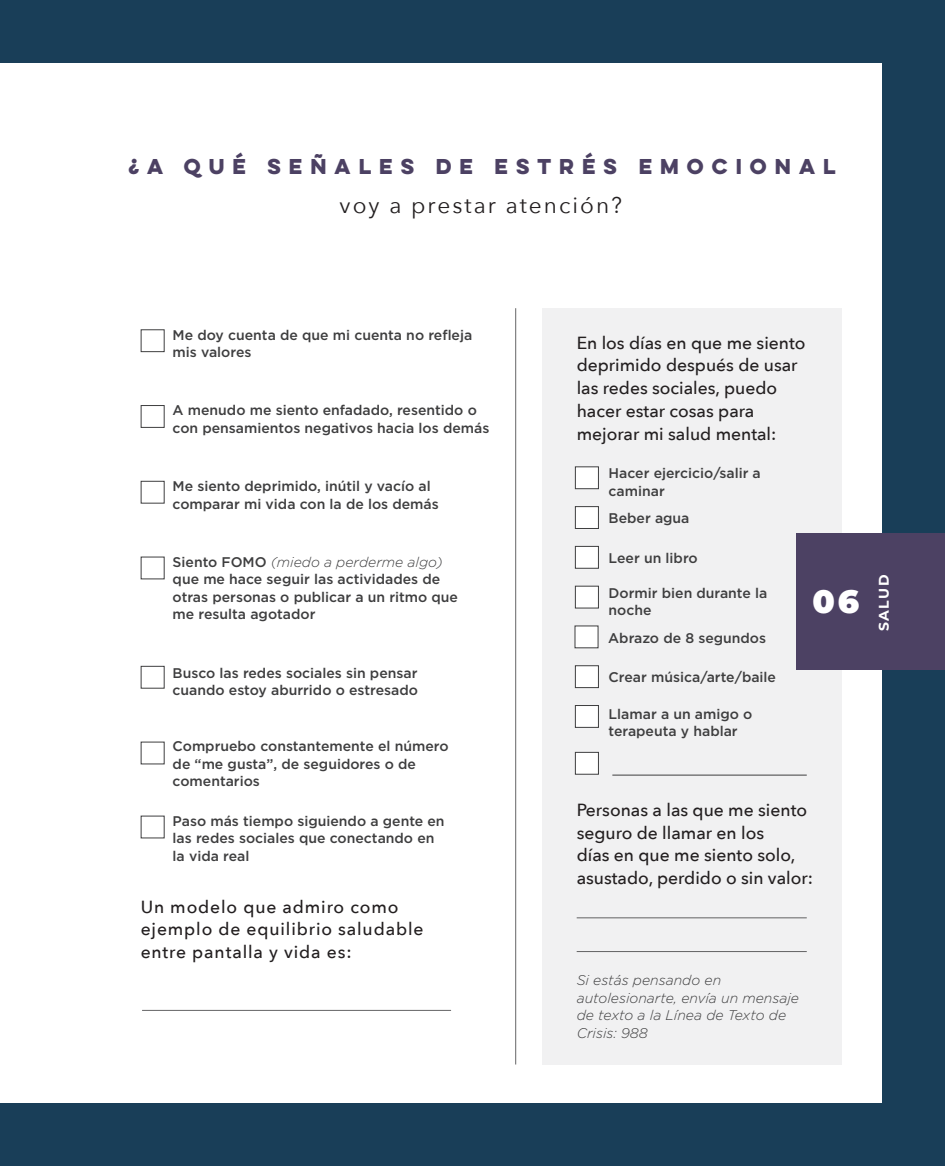
<style>
.page{position:relative;width:945px;height:1166px;background:#193e58}
.page>*{position:absolute;margin:0;border:0;box-sizing:border-box;transform-origin:0 0}
.t1{font:900 32.55px "Montserrat";color:#fff}
.t2{font:22.57px "Avenir Next";letter-spacing:.09em;color:#231f20}
.t3{font:700 19.25px "Lulo Clean One";letter-spacing:.19em;color:#4c4163}
.t4{font:500 17.5px/22.8px "Avenir Next";color:#231f20}
.t5{font:500 17.5px/22.8px "Avenir Next";letter-spacing:.05em;color:#231f20}
.t6{font:500 14px/17.5px "Gotham";color:#3e3e3f}
.t7{font:italic 300 14px/17.5px "Gotham";color:#3e3e3f}
.t8{font:700 14px "Montserrat";color:#fff}
.s1{font-weight:300;font-style:italic}
</style>
<div class="page">
<div style="left:0;top:63px;width:882px;height:1039px;background:#fff"></div>
<hr style="left:515px;top:308px;width:1px;height:756px;background:#3e3e3f">
<div style="left:542px;top:308px;width:300px;height:756px;background:#f1f1f2"></div>
<hr style="left:577px;top:917px;width:230px;height:1px;background:#3e3e3f">
<hr style="left:577px;top:951px;width:230px;height:1px;background:#3e3e3f">
<div style="left:796px;top:533px;width:149px;height:136px;background:#4c4163"></div>
<div style="left:575px;top:466px;width:24px;height:23px;background:#fff;border:1px solid #3e3e3f"></div>
<div style="left:575px;top:506px;width:24px;height:23px;background:#fff;border:1px solid #3e3e3f"></div>
<div style="left:575px;top:546px;width:24px;height:22px;background:#fff;border:1px solid #3e3e3f"></div>
<div style="left:575px;top:585px;width:24px;height:23px;background:#fff;border:1px solid #3e3e3f"></div>
<div style="left:575px;top:625px;width:23px;height:23px;background:#fff"></div>
<div style="left:575px;top:665px;width:24px;height:23px;background:#fff;border:1px solid #3e3e3f"></div>
<div style="left:575px;top:705px;width:24px;height:23px;background:#fff;border:1px solid #3e3e3f"></div>
<div style="left:575px;top:752px;width:24px;height:22px;background:#fff;border:1px solid #3e3e3f"></div>
<hr style="left:612px;top:774px;width:195px;height:1px;background:#3e3e3f">
<div style="left:141px;top:329px;width:24px;height:23px;background:#fff;border:1px solid #3e3e3f"></div>
<div style="left:141px;top:405px;width:24px;height:23px;background:#fff;border:1px solid #3e3e3f"></div>
<div style="left:141px;top:481px;width:24px;height:22px;background:#fff;border:1px solid #3e3e3f"></div>
<div style="left:141px;top:666px;width:24px;height:22px;background:#fff;border:1px solid #3e3e3f"></div>
<hr style="left:142px;top:1010px;width:309px;height:1px;background:#3e3e3f">
<p class="t3" style="left:128px;top:152px;width:713px">¿A QUÉ SEÑALES DE ESTRÉS EMOCIONAL</p>
<p class="t2" style="left:340px;top:186px;width:284px">voy a prestar atención?</p>
<p class="t6" style="left:173px;top:325px;width:301px">Me doy cuenta de que mi cuenta no refleja mis valores</p>
<p class="t6" style="left:173px;top:401px;width:318px">A menudo me siento enfadado, resentido o con pensamientos negativos hacia los demás</p>
<p class="t6" style="left:173px;top:477px;width:268px">Me siento deprimido, inútil y vacío al comparar mi vida con la de los demás</p>
<p class="t6" style="left:173px;top:553px;width:287px">Siento FOMO <span class="s1">(miedo a perderme algo) </span>que me hace seguir las actividades de otras personas o publicar a un ritmo que me resulta agotador</p>
<p class="t6" style="left:173px;top:664px;width:247px">Busco las redes sociales sin pensar cuando estoy aburrido o estresado</p>
<p class="t6" style="left:173px;top:737px;width:278px">Compruebo constantemente el número de “me gusta”, de seguidores o de comentarios</p>
<p class="t6" style="left:173px;top:812px;width:274px">Paso más tiempo siguiendo a gente en las redes sociales que conectando en la vida real</p>
<p class="t5" style="left:141px;top:894px;width:284px">Un modelo que admiro como ejemplo de equilibrio saludable entre pantalla y vida es:</p>
<p class="t4" style="left:577px;top:330px;width:230px">En los días en que me siento deprimido después de usar las redes sociales, puedo hacer estar cosas para mejorar mi salud mental:</p>
<p class="t6" style="left:609px;top:464px;width:154px">Hacer ejercicio/salir a caminar</p>
<p class="t6" style="left:609px;top:509px;width:82px">Beber agua</p>
<p class="t6" style="left:609px;top:549px;width:91px">Leer un libro</p>
<p class="t6" style="left:609px;top:584px;width:160px">Dormir bien durante la noche</p>
<p class="t6" style="left:608px;top:629px;width:159px">Abrazo de 8 segundos</p>
<p class="t6" style="left:609px;top:668px;width:169px">Crear música/arte/baile</p>
<p class="t6" style="left:609px;top:705px;width:145px">Llamar a un amigo o terapeuta y hablar</p>
<p class="t1" style="left:812px;top:577px;width:48px">06</p>
<p class="t8" style="left:874px;top:631px;width:58px;rotate:-90deg">SALUD</p>
<p class="t4" style="left:577px;top:797px;width:238px">Personas a las que me siento seguro de llamar en los<br>días en que me siento solo, asustado, perdido o sin valor:</p>
<p class="t7" style="left:577px;top:971px;width:224px">Si estás pensando en autolesionarte, envía un mensaje de texto a la Línea de Texto de<br>Crisis: 988</p>
</div>
